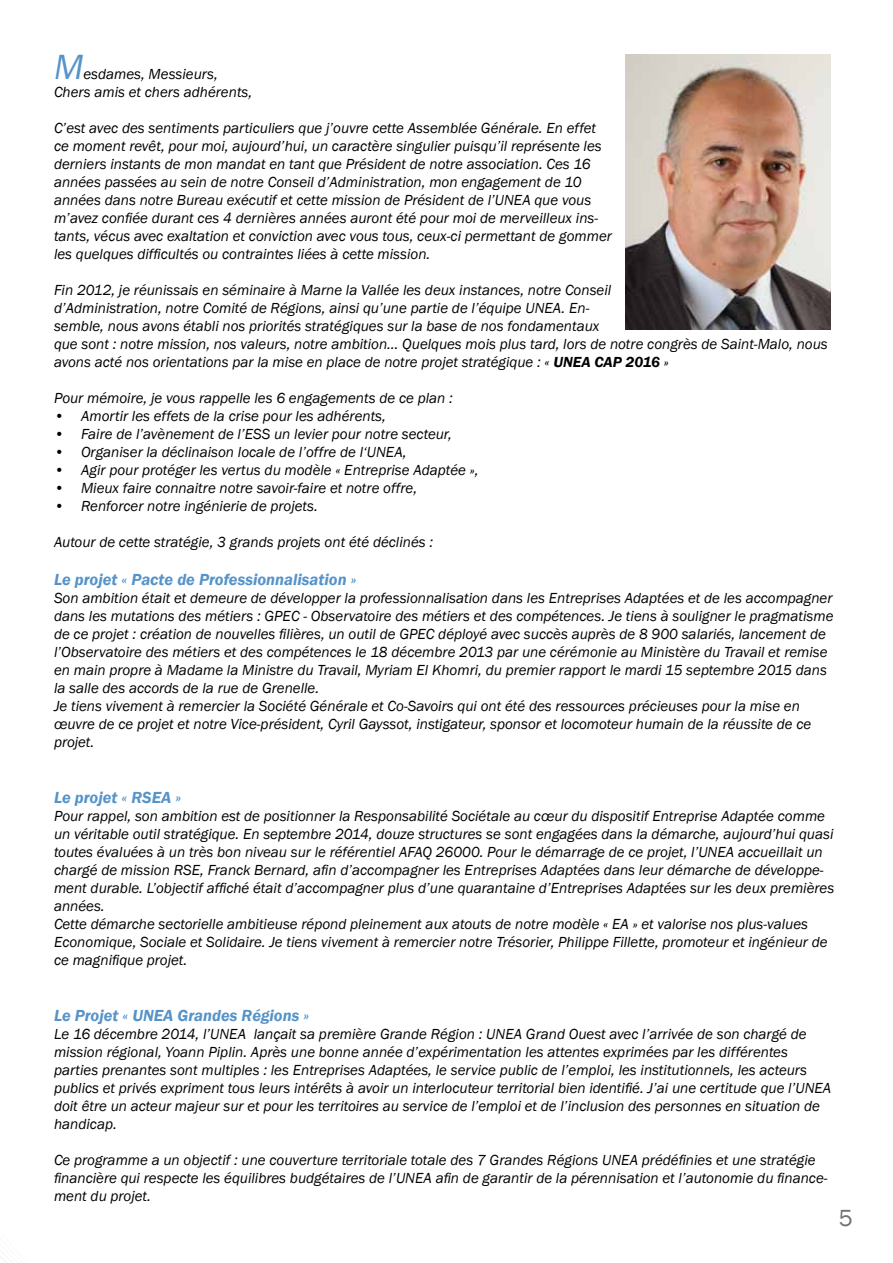
<style>
.page{position:relative;width:893px;height:1263px;background:#fff}
.page>*{position:absolute;margin:0;border:0;box-sizing:border-box;transform-origin:0 0}
.t1{font:italic 36px "Franklin Gothic";color:#5693c9}
.t2{font:24px "Franklin Gothic";color:#707173}
.t3{font:italic 600 16.5px "Franklin Gothic";color:#5693c9}
.t4{font:italic 15px/18px "Franklin Gothic";color:#000}
.s1{font-weight:600}
</style>
<div class="page">
<img style="left:625px;top:54px;width:206px;height:275px">
<h1 class="t1" style="left:54px;top:45px;width:31px">M</h1>
<p class="t4" style="left:54px;top:65px;width:200px;text-align:center">esdames, Messieurs,<br>Chers amis et chers adhérents,</p>
<p class="t4" style="left:54px;top:119px;width:559px">C’est avec des sentiments particuliers que j’ouvre cette Assemblée Générale. En effet ce moment revêt, pour moi, aujourd’hui, un caractère singulier puisqu’il représente les derniers instants de mon mandat en tant que Président de notre association. Ces 16 années passées au sein de notre Conseil d’Administration, mon engagement de 10 années dans notre Bureau exécutif et cette mission de Président de l’UNEA que vous m’avez confiée durant ces 4 dernières années auront été pour moi de merveilleux ins&shy;tants, vécus avec exaltation et conviction avec vous tous, ceux-ci permettant de gommer les quelques difficultés ou contraintes liées à cette mission.</p>
<p class="t4" style="left:54px;top:281px;width:775px">Fin 2012, je réunissais en séminaire à Marne la Vallée les deux instances, notre Conseil<br>d’Administration, notre Comité de Régions, ainsi qu’une partie de l’équipe UNEA. En-<br>semble, nous avons établi nos priorités stratégiques sur la base de nos fondamentaux<br>que sont : notre mission, nos valeurs, notre ambition… Quelques mois plus tard, lors de notre congrès de Saint-Malo, nous avons acté nos orientations par la mise en place de notre projet stratégique : « <span class="s1">UNEA CAP 2016</span> »</p>
<p class="t4" style="left:54px;top:389px;width:400px">Pour mémoire, je vous rappelle les 6 engagements de ce plan :</p>
<p class="t4" style="left:54px;top:407px;width:333px">• Amortir les effets de la crise pour les adhérents,</p>
<p class="t4" style="left:54px;top:425px;width:399px">• Faire de l’avènement de l’ESS un levier pour notre secteur,</p>
<p class="t4" style="left:54px;top:443px;width:354px">• Organiser la déclinaison locale de l’offre de l‘UNEA,</p>
<p class="t4" style="left:54px;top:461px;width:426px">• Agir pour protéger les vertus du modèle « Entreprise Adaptée »,</p>
<p class="t4" style="left:54px;top:479px;width:365px">• Mieux faire connaitre notre savoir-faire et notre offre,</p>
<p class="t4" style="left:54px;top:497px;width:265px">• Renforcer notre ingénierie de projets.</p>
<p class="t4" style="left:54px;top:533px;width:381px">Autour de cette stratégie, 3 grands projets ont été déclinés :</p>
<p class="t3" style="left:54px;top:569px;width:304px">Le projet « Pacte de Professionnalisation »</p>
<p class="t4" style="left:54px;top:589px;width:781px">Son ambition était et demeure de développer la professionnalisation dans les Entreprises Adaptées et de les accompagner dans les mutations des métiers : GPEC - Observatoire des métiers et des compétences. Je tiens à souligner le pragmatisme de ce projet : création de nouvelles filières, un outil de GPEC déployé avec succès auprès de 8 900 salariés, lancement de l’Observatoire des métiers et des compétences le 18 décembre 2013 par une cérémonie au Ministère du Travail et remise en main propre à Madame la Ministre du Travail, Myriam El Khomri, du premier rapport le mardi 15 septembre 2015 dans la salle des accords de la rue de Grenelle.<br>Je tiens vivement à remercier la Société Générale et Co-Savoirs qui ont été des ressources précieuses pour la mise en œuvre de ce projet et notre Vice-président, Cyril Gayssot, instigateur, sponsor et locomoteur humain de la réussite de ce projet.</p>
<p class="t3" style="left:54px;top:787px;width:129px">Le projet « RSEA »</p>
<p class="t4" style="left:54px;top:807px;width:782px">Pour rappel, son ambition est de positionner la Responsabilité Sociétale au cœur du dispositif Entreprise Adaptée comme un véritable outil stratégique. En septembre 2014, douze structures se sont engagées dans la démarche, aujourd’hui quasi toutes évaluées à un très bon niveau sur le référentiel AFAQ 26000. Pour le démarrage de ce projet, l’UNEA accueillait un chargé de mission RSE, Franck Bernard, afin d’accompagner les Entreprises Adaptées dans leur démarche de développe&shy;ment durable. L’objectif affiché était d’accompagner plus d’une quarantaine d’Entreprises Adaptées sur les deux premières années.<br>Cette démarche sectorielle ambitieuse répond pleinement aux atouts de notre modèle « EA » et valorise nos plus-values Economique, Sociale et Solidaire. Je tiens vivement à remercier notre Trésorier, Philippe Fillette, promoteur et ingénieur de ce magnifique projet.</p>
<p class="t3" style="left:54px;top:1004px;width:257px">Le Projet « UNEA Grandes Régions »</p>
<p class="t4" style="left:54px;top:1025px;width:779px">Le 16 décembre 2014, l’UNEA lançait sa première Grande Région : UNEA Grand Ouest avec l’arrivée de son chargé de mission régional, Yoann Piplin. Après une bonne année d’expérimentation les attentes exprimées par les différentes parties prenantes sont multiples : les Entreprises Adaptées, le service public de l’emploi, les institutionnels, les acteurs publics et privés expriment tous leurs intérêts à avoir un interlocuteur territorial bien identifié. J’ai une certitude que l’UNEA doit être un acteur majeur sur et pour les territoires au service de l’emploi et de l’inclusion des personnes en situation de handicap.</p>
<p class="t4" style="left:54px;top:1151px;width:775px">Ce programme a un objectif : une couverture territoriale totale des 7 Grandes Régions UNEA prédéfinies et une stratégie financière qui respecte les équilibres budgétaires de l’UNEA afin de garantir de la pérennisation et l’autonomie du finance&shy;ment du projet.</p>
<h2 class="t2" style="left:839px;top:1203px;width:16px">5</h2>
</div>
